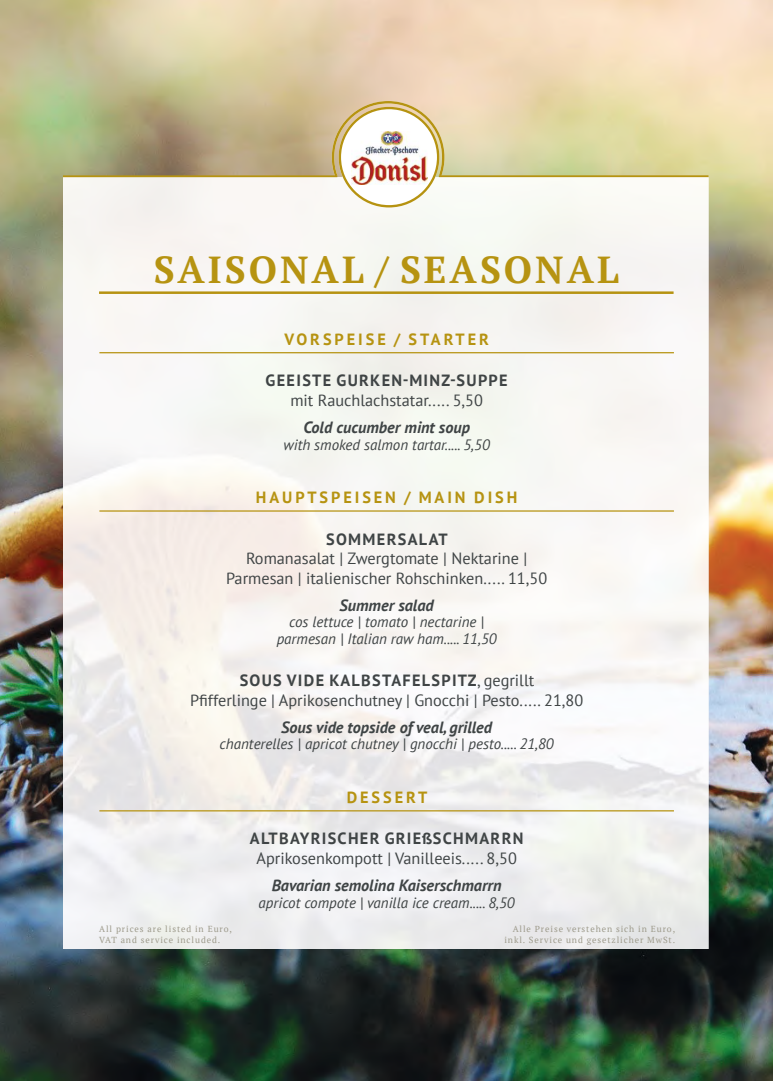
<style>
.page{position:relative;width:773px;height:1081px;background:#fff}
.page>*{position:absolute;margin:0;border:0;box-sizing:border-box;transform-origin:0 0}
.t1{font:700 37.5px "PT Serif";letter-spacing:.08em;color:#b69311}
.t2{font:16.25px/19.5px "PT Sans";color:#3f4445;text-align:center}
.t3{font:italic 700 16.25px "PT Sans";color:#3f4445}
.t4{font:700 16.25px "PT Sans";letter-spacing:.08em;color:#3f4445}
.t5{font:700 16.25px "PT Sans";letter-spacing:.18em;color:#b69311}
.t6{font:italic 15px/16.2px "PT Sans";color:#3f4445;text-align:center}
.t7{font:8.75px/10.5px "PT Serif";letter-spacing:.1em;color:#9d9a8b;text-align:right}
.s1{font-weight:700}
</style>
<div class="page">
<img style="left:0;top:0;width:772px;height:1081px">
<img style="left:63px;top:177px;width:645px;height:772px">
<hr style="left:99px;top:352px;width:574px;height:1px;background:#b69311">
<hr style="left:99px;top:510px;width:574px;height:2px;background:#b69311">
<hr style="left:99px;top:810px;width:574px;height:1px;background:#b69311">
<hr style="left:99px;top:291px;width:574px;height:3px;background:#b69311">
<hr style="left:63px;top:175px;width:274px;height:2px;background:#b69311">
<hr style="left:439px;top:175px;width:269px;height:2px;background:#b69311">
<svg style="left:332px;top:101px;width:112px;height:106px"></svg>
<img style="left:351px;top:131px;width:76px;height:54px">
<h1 class="t1" style="left:154px;top:245px;width:466px">SAISONAL / SEASONAL</h1>
<p class="t5" style="left:284px;top:329px;width:206px">VORSPEISE / STARTER</p>
<p class="t4" style="left:265px;top:370px;width:243px">GEEISTE GURKEN-MINZ-SUPPE</p>
<p class="t2" style="left:290px;top:390px;width:194px">mit Rauchlachstatar..... 5,50</p>
<p class="t3" style="left:303px;top:417px;width:168px">Cold cucumber mint soup</p>
<p class="t6" style="left:283px;top:436px;width:208px">with smoked salmon tartar..... 5,50</p>
<p class="t5" style="left:256px;top:487px;width:263px">HAUPTSPEISEN / MAIN DISH</p>
<p class="t4" style="left:326px;top:528px;width:123px">SOMMERSALAT</p>
<p class="t2" style="left:226px;top:548px;width:322px">Romanasalat | Zwergtomate | Nektarine |<br>Parmesan | italienischer Rohschinken..... 11,50</p>
<p class="t3" style="left:339px;top:595px;width:96px">Summer salad</p>
<p class="t6" style="left:277px;top:614px;width:221px">cos lettuce | tomato | nectarine | parmesan | Italian raw ham..... 11,50</p>
<p class="t2" style="left:190px;top:670px;width:394px"><span class="s1">SOUS VIDE KALBSTAFELSPITZ</span>, gegrillt<br>Pfifferlinge | Aprikosenchutney | Gnocchi | Pesto..... 21,80</p>
<p class="t3" style="left:281px;top:717px;width:212px">Sous vide topside of veal, grilled</p>
<p class="t6" style="left:219px;top:736px;width:335px">chanterelles | apricot chutney | gnocchi | pesto..... 21,80</p>
<p class="t5" style="left:346px;top:787px;width:82px">DESSERT</p>
<p class="t4" style="left:250px;top:828px;width:275px">ALTBAYRISCHER GRIEßSCHMARRN</p>
<p class="t2" style="left:256px;top:848px;width:262px">Aprikosenkompott | Vanilleeis..... 8,50</p>
<p class="t3" style="left:271px;top:875px;width:231px">Bavarian semolina Kaiserschmarrn</p>
<p class="t6" style="left:258px;top:894px;width:257px">apricot compote | vanilla ice cream..... 8,50</p>
<p class="t7" style="left:99px;top:924px;width:134px;text-align:left">All prices are listed in Euro,<br>VAT and service included.</p>
<p class="t7" style="left:504px;top:924px;width:172px">Alle Preise verstehen sich in Euro, inkl. Service und gesetzlicher MwSt.</p>
</div>
